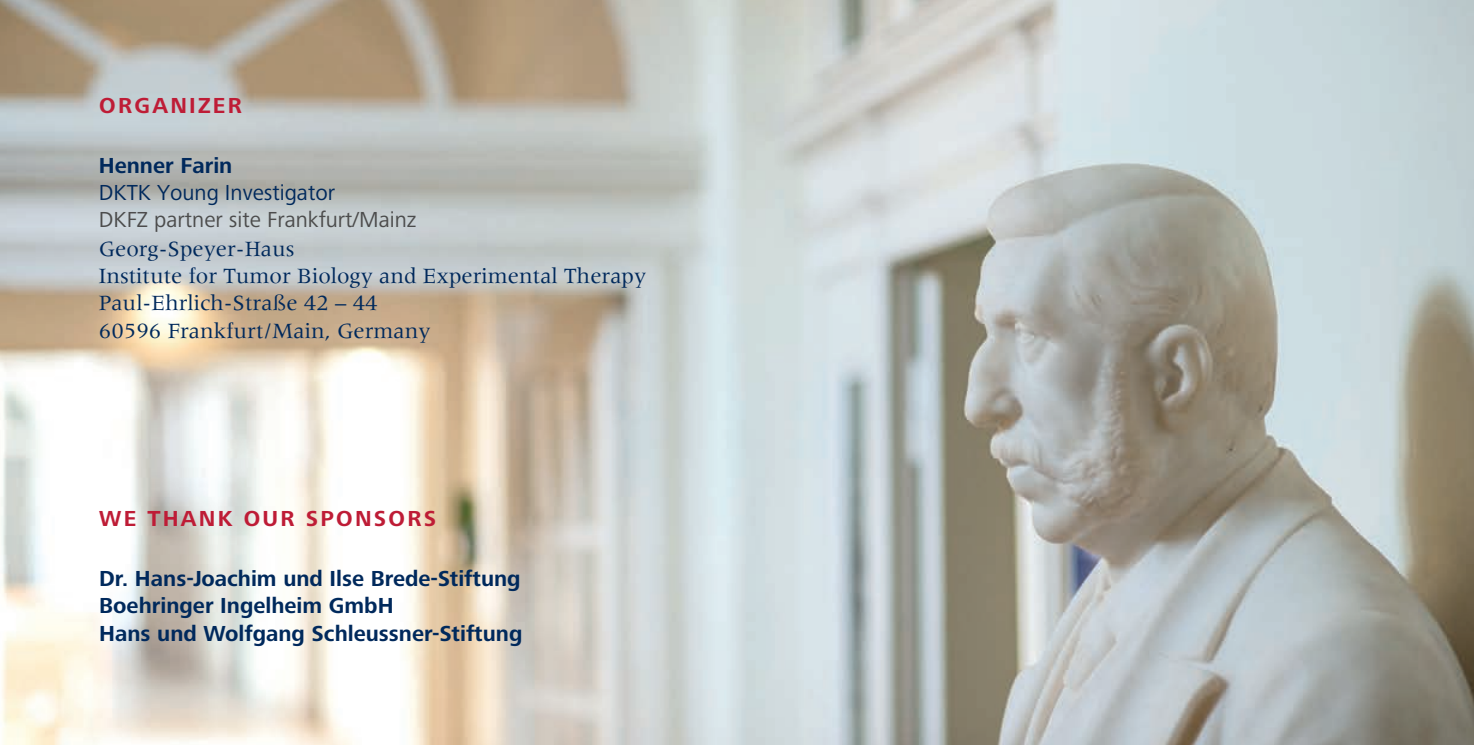
<style>
.page{position:relative;width:1474px;height:745px;background:#fff}
.page>*{position:absolute;margin:0;border:0;box-sizing:border-box;transform-origin:0 0}
.t1{font:22.5px/27.5px "Meridien";color:#00295c}
.t2{font:700 22.5px/27.5px "Frutiger Next Pro";color:#00295c}
.t3{font:22.5px "Frutiger Next Pro";color:#4c4c4c}
.t4{font:700 22.5px "Frutiger Next Pro";letter-spacing:.1em;color:#be1c36}
.t5{font:22.5px "Frutiger Next Pro";color:#00295c}
</style>
<div class="page">
<img style="left:0;top:0;width:1474px;height:744px">
<p class="t4" style="left:99px;top:92px;width:144px">ORGANIZER</p>
<p class="t2" style="left:99px;top:152px;width:135px">Henner Farin</p>
<p class="t5" style="left:99px;top:180px;width:238px">DKTK Young Investigator</p>
<p class="t3" style="left:99px;top:207px;width:319px">DKFZ partner site Frankfurt/Mainz</p>
<p class="t1" style="left:99px;top:235px;width:549px">Georg-Speyer-Haus<br>Institute for Tumor Biology and Experimental Therapy Paul-Ehrlich-Straße 42 – 44<br>60596 Frankfurt/Main, Germany</p>
<p class="t4" style="left:99px;top:505px;width:338px">WE THANK OUR SPONSORS</p>
<p class="t2" style="left:99px;top:564px;width:425px">Dr. Hans-Joachim und Ilse Brede-Stiftung<br>Boehringer Ingelheim GmbH<br>Hans und Wolfgang Schleussner-Stiftung</p>
</div>
